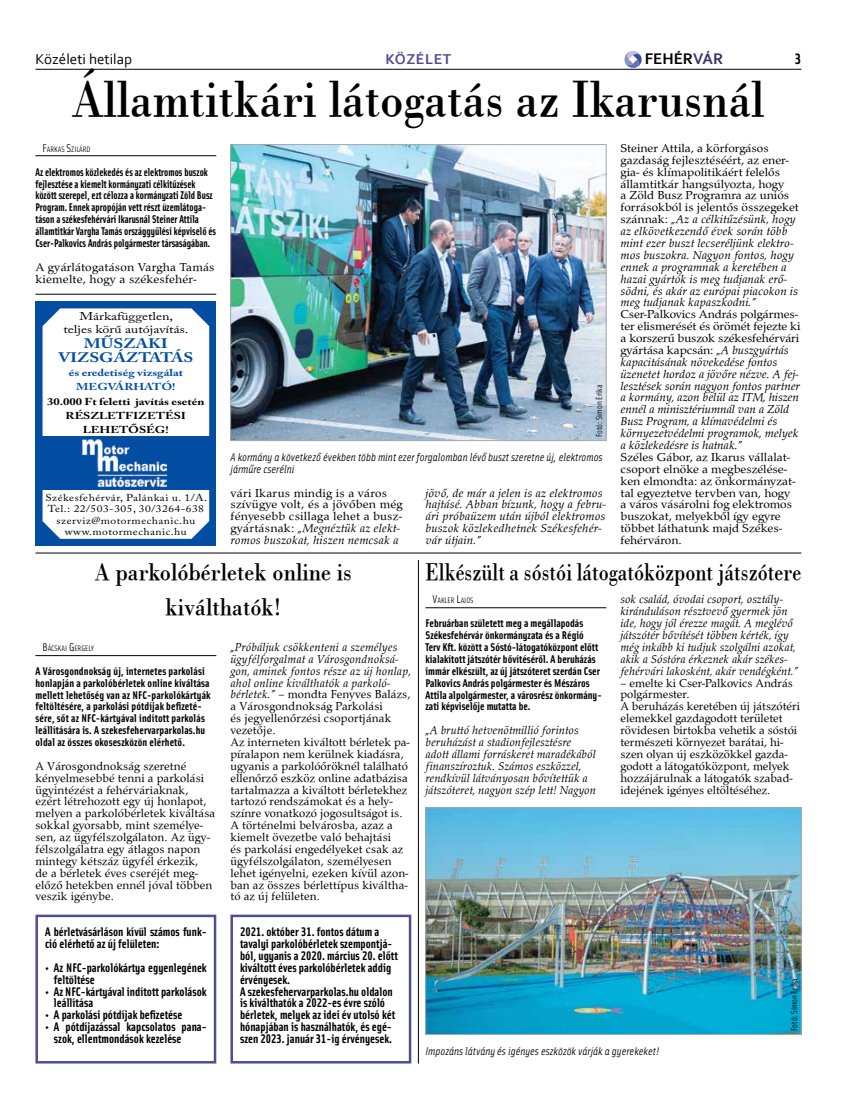
<style>
.page{position:relative;width:851px;height:1099px;background:#fff}
.page>*{position:absolute;margin:0;border:0;box-sizing:border-box;transform-origin:0 0}
.t1{font:52.5px "Bodoni PFL";color:#000;scale:.9 1}
.t2{font:25px "Bodoni PFL";color:#000;scale:.81 1}
.t3{font:25px "Bodoni PFL";color:#000;scale:.9 1}
.t4{font:700 16.12px "Corbel";color:#000}
.t5{font:15px "Corbel";color:#000}
.t6{font:700 15px "Corbel";letter-spacing:.04em;color:#4e4f91}
.t7{font:700 15px "Solex";color:#000}
.t8{font:700 13.75px/13.8px "Adobe Caslon Pro";color:#034ea2;text-align:center;scale:1.25 1}
.t9{font:700 12.5px/11.9px "Solex";color:#000}
.t10{font:11.88px/11.9px "Palladius";letter-spacing:.005em;color:#000}
.t11{font:italic 11.88px/11.9px "Palladius";color:#000;scale:1.05 1}
.t12{font:italic 11.88px/11.9px "Palladius";color:#000}
.t13{font:11.88px/11.9px "Palladius";letter-spacing:.005em;color:#000;scale:1.05 1}
.t14{font:700 11.25px/11.9px "Solex";color:#000}
.t15{font:700 11.25px/11.9px "Solex";color:#000;scale:.91 1}
.t16{font:italic 11.25px/11.9px "Solex";color:#000}
.t17{font:11.25px/12.5px "Adobe Caslon Pro";color:#000;text-align:center;scale:1.25 1}
.t18{font:10px/11.2px "Adobe Caslon Pro";letter-spacing:.04em;color:#000;text-align:center;scale:1.15 1}
.t19{font:700 10px/13.8px "Adobe Caslon Pro";color:#000;text-align:center;scale:1.25 1}
.t20{font:700 10px/13.8px "Adobe Caslon Pro";color:#034ea2;text-align:center;scale:1.25 1}
.t21{font:8.75px "Solex";color:#000}
.t22{font:7.88px "Solex";color:#000}
.s1{color:#3c316c}
.s2{font-size:11.25px}
.s3{font-style:italic}
.s4{font-style:normal}
</style>
<div class="page">
<hr style="left:35px;top:69px;width:766px;height:1px;background:#000">
<svg style="left:624px;top:51px;width:17px;height:18px"></svg>
<hr style="left:425px;top:607px;width:181px;height:1px;background:#000">
<hr style="left:35px;top:655px;width:181px;height:1px;background:#000">
<img style="left:427px;top:809px;width:372px;height:223px">
<div style="left:425px;top:807px;width:376px;height:227px;border:1px solid #a7a9ac"></div>
<img style="left:232px;top:146px;width:372px;height:293px">
<div style="left:230px;top:144px;width:376px;height:297px;border:1px solid #a7a9ac"></div>
<hr style="left:35px;top:553px;width:766px;height:1px;background:#000">
<hr style="left:418px;top:560px;width:1px;height:503px;background:#000">
<hr style="left:35px;top:155px;width:181px;height:1px;background:#000">
<div style="left:35px;top:914px;width:181px;height:149px;border:2px solid #4e4f91"></div>
<div style="left:230px;top:914px;width:181px;height:149px;border:2px solid #4e4f91"></div>
<div style="left:35px;top:301px;width:181px;height:245px;background:#034ea2"></div>
<div style="left:43px;top:308px;width:166px;height:231px;background:#fff"></div>
<div style="left:35px;top:436px;width:181px;height:54px;background:#034ea2"></div>
<img style="left:82px;top:439px;width:84px;height:47px">
<hr style="left:35px;top:294px;width:181px;height:1px;background:#000">
<p class="t5" style="left:35px;top:49px;width:98px">Közéleti hetilap</p>
<p class="t6" style="left:385px;top:49px;width:67px">KÖZÉLET</p>
<h3 class="t4" style="left:644px;top:48px;width:80px">FEHÉR<span class="s1">VÁR</span></h3>
<p class="t7" style="left:794px;top:49px;width:8px">3</p>
<h1 class="t1" style="left:72px;top:63px;width:770px">Államtitkári látogatás az Ikarusnál</h1>
<p class="t22" style="left:43px;top:144px;width:50px"><span class="s2">F</span>ARKAS <span class="s2">S</span>ZILÁRD</p>
<p class="t15" style="left:35px;top:165px;width:200px">Az elektromos közlekedés és az elektromos buszok fejlesztése a kiemelt kormányzati célkitűzések között szerepel, ezt célozza a kormányzati Zöld Busz Program. Ennek apropóján vett részt üzemlátoga&shy;táson a székesfehérvári Ikarusnál Steiner Attila államtitkár Vargha Tamás országgyűlési képviselő és Cser-Palkovics András polgármester társaságában.</p>
<p class="t13" style="left:35px;top:261px;width:172px">A gyárlátogatáson Vargha Tamás kiemelte, hogy a székesfehér-</p>
<p class="t17" style="left:63px;top:310px;width:101px">Márkafüggetlen, teljes körű autójavítás.</p>
<p class="t8" style="left:58px;top:336px;width:109px">MŰSZAKI<br>VIZSGÁZTATÁS</p>
<p class="t20" style="left:69px;top:365px;width:93px">és eredetiség vizsgálat<br>MEGVÁRHATÓ!</p>
<p class="t19" style="left:47px;top:395px;width:127px">30.000 Ft feletti javítás esetén<br>RÉSZLETFIZETÉSI<br>LEHETŐSÉG!</p>
<p class="t18" style="left:45px;top:492px;width:142px">Székesfehérvár, Palánkai u. 1/A.<br>Tel.: 22/503-305, 30/3264-638 szerviz@motormechanic.hu www.motormechanic.hu</p>
<p class="t21" style="left:593px;top:437px;width:54px;rotate:-90deg">Fotó: Simon Erika</p>
<p class="t16" style="left:230px;top:450px;width:373px">A kormány a következő években több mint ezer forgalomban lévő buszt szeretne új, elektromos járműre cserélni</p>
<p class="t13" style="left:230px;top:486px;width:165px">vári Ikarus mindig is a város szívügye volt, és a jövőben még fényesebb csillaga lehet a busz&shy;gyártásnak: <span class="s3">„Megnéztük az elekt&shy;romos buszokat, hiszen nemcsak a</span></p>
<p class="t11" style="left:425px;top:486px;width:173px">jövő, de már a jelen is az elektromos hajtásé. Abban bízunk, hogy a febru&shy;ári próbaüzem után újból elektromos buszok közlekedhetnek Székesfehér&shy;vár útjain.”</p>
<p class="t11" style="left:620px;top:142px;width:171px"><span class="s4">Steiner Attila, a körforgásos gazdaság fejlesztéséért, az ener&shy;gia- és klímapolitikáért felelős államtitkár hangsúlyozta, hogy<br>a Zöld Busz Programra az uniós forrásokból is jelentős összegeket szánnak:</span> „Az a célkitűzésünk, hogy az elkövetkezendő évek során több mint ezer buszt lecseréljünk elektro&shy;mos buszokra. Nagyon fontos, hogy ennek a programnak a keretében a hazai gyártók is meg tudjanak erő&shy;södni, és akár az európai piacokon is meg tudjanak kapaszkodni.”</p>
<p class="t11" style="left:620px;top:308px;width:173px"><span class="s4">Cser-Palkovics András polgármes&shy;ter elismerését és örömét fejezte ki a korszerű buszok székesfehérvári gyártása kapcsán:</span> „A buszgyártás kapacitásának növekedése fontos üzenetet hordoz a jövőre nézve. A fej&shy;lesztések során nagyon fontos partner a kormány, azon belül az ITM, hiszen ennél a minisztériumnál van a Zöld Busz Program, a klímavédelmi és környezetvédelmi programok, melyek a közlekedésre is hatnak.”</p>
<p class="t13" style="left:620px;top:451px;width:168px">Széles Gábor, az Ikarus vállalat&shy;csoport elnöke a megbeszélése&shy;ken elmondta: az önkormányzat&shy;tal egyeztetve tervben van, hogy a város vásárolni fog elektromos buszokat, melyekből így egyre többet láthatunk majd Székes&shy;fehérváron.</p>
<h2 class="t3" style="left:95px;top:554px;width:287px">A parkolóbérletek online is</h2>
<h2 class="t2" style="left:425px;top:554px;width:465px">Elkészült a sóstói látogatóközpont játszótere</h2>
<h2 class="t3" style="left:165px;top:590px;width:130px">kiválthatók!</h2>
<p class="t12" style="left:620px;top:593px;width:179px">sok család, óvodai csoport, osztály&shy;kiránduláson résztvevő gyermek jön ide, hogy jól érezze magát. A meglévő játszótér bővítését többen kérték, így még inkább ki tudjuk szolgálni azokat, akik a Sóstóra érkeznek akár székes&shy;fehérvári lakosként, akár vendégként.”</p>
<p class="t10" style="left:620px;top:676px;width:181px">– emelte ki Cser-Palkovics András polgármester.<br>A beruházás keretében új játszótéri elemekkel gazdagodott területet rövidesen birtokba vehetik a sóstói természeti környezet barátai, hi&shy;szen olyan új eszközökkel gazda&shy;godott a látogatóközpont, melyek hozzájárulnak a látogatók szabad&shy;idejének igényes eltöltéséhez.</p>
<p class="t22" style="left:432px;top:595px;width:42px"><span class="s2">V</span>AKLER <span class="s2">L</span>AJOS</p>
<p class="t14" style="left:425px;top:617px;width:178px">Februárban született meg a megállapodás Székesfehérvár önkormányzata és a Régió Terv Kft. között a Sóstó-látogatóközpont előtt kialakított játszótér bővítéséről. A beruházás immár elkészült, az új játszóteret szerdán Cser Palkovics András polgármester és Mészáros Attila alpolgármester, a városrész önkormány&shy;zati képviselője mutatta be.</p>
<p class="t12" style="left:425px;top:724px;width:172px">„A bruttó hetvenötmillió forintos beruházást a stadionfejlesztésre adott állami forráskeret maradékából finanszíroztuk. Számos eszközzel, rendkívül látványosan bővítettük a játszóteret, nagyon szép lett! Nagyon</p>
<p class="t10" style="left:230px;top:641px;width:182px"><span class="s3">„Próbáljuk csökkenteni a személyes ügyfélforgalmat a Városgondnoksá&shy;gon, aminek fontos része az új honlap, ahol online kiválthatók a parkoló&shy;bérletek.”</span> – mondta Fenyves Balázs, a Városgondnokság Parkolási<br>és jegyellenőrzési csoportjának vezetője.<br>Az interneten kiváltott bérletek pa&shy;píralapon nem kerülnek kiadásra, ugyanis a parkolóőröknél található ellenőrző eszköz online adatbázisa tartalmazza a kiváltott bérletekhez tartozó rendszámokat és a hely&shy;színre vonatkozó jogosultságot is.<br>A történelmi belvárosba, azaz a kiemelt övezetbe való behajtási<br>és parkolási engedélyeket csak az ügyfélszolgálaton, személyesen lehet igényelni, ezeken kívül azon&shy;ban az összes bérlettípus kiváltha&shy;tó az új felületen.</p>
<p class="t22" style="left:43px;top:643px;width:53px"><span class="s2">B</span>ÁCSKAI <span class="s2">G</span> ERGELY</p>
<p class="t14" style="left:35px;top:664px;width:177px">A Városgondnokság új, internetes parkolási honlapján a parkolóbérletek online kiváltása mellett lehetőség van az NFC-parkolókártyák feltöltésére, a parkolási pótdíjak befizeté&shy;sére, sőt az NFC-kártyával indított parkolás leállítására is. A szekesfehervarparkolas.hu oldal az összes okoseszközön elérhető.</p>
<p class="t10" style="left:35px;top:760px;width:181px">A Városgondnokság szeretné kényelmesebbé tenni a parkolási ügyintézést a fehérváriaknak, ezért létrehozott egy új honlapot, melyen a parkolóbérletek kiváltása sokkal gyorsabb, mint személye&shy;sen, az ügyfélszolgálaton. Az ügy&shy;félszolgálatra egy átlagos napon mintegy kétszáz ügyfél érkezik,<br>de a bérletek éves cseréjét meg&shy;előző hetekben ennél jóval többen veszik igénybe.</p>
<p class="t9" style="left:45px;top:925px;width:163px">A bérletvásárláson kívül számos funk&shy;ció elérhető az új felületen:</p>
<p class="t9" style="left:54px;top:960px;width:154px;text-indent:-9px">• Az NFC-parkolókártya egyenlegének feltöltése</p>
<p class="t9" style="left:54px;top:984px;width:154px;text-indent:-9px">• Az NFC-kártyával indított parkolások leállítása</p>
<p class="t9" style="left:45px;top:1008px;width:139px">• A parkolási pótdíjak befizetése</p>
<p class="t9" style="left:54px;top:1020px;width:154px;text-indent:-9px">• A pótdíjazással kapcsolatos pana&shy;szok, ellentmondások kezelése</p>
<p class="t9" style="left:240px;top:925px;width:159px">2021. október 31. fontos dátum a tavalyi parkolóbérletek szempontjá&shy;ból, ugyanis a 2020. március 20. előtt kiváltott éves parkolóbérletek addig érvényesek.<br>A szekesfehervarparkolas.hu oldalon is kiválthatók a 2022-es évre szóló bérletek, melyek az idei év utolsó két hónapjában is használhatók, és egé&shy;szen 2023. január 31-ig érvényesek.</p>
<p class="t16" style="left:425px;top:1044px;width:235px">Impozáns látvány és igényes eszközök várják a gyerekeket!</p>
<p class="t21" style="left:788px;top:1031px;width:54px;rotate:-90deg">Fotó: Simon Erika</p>
</div>
